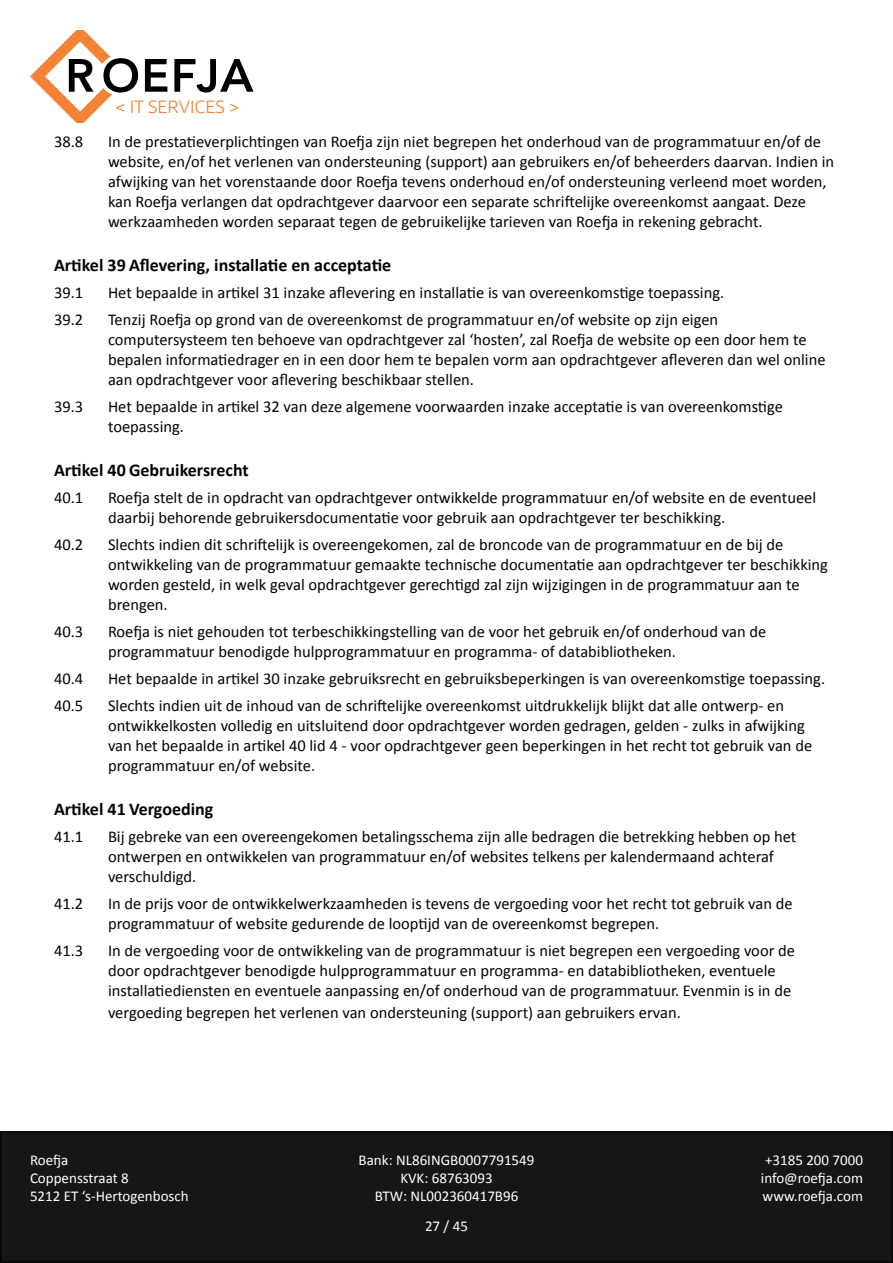
<style>
.page{position:relative;width:893px;height:1263px;background:#fff}
.page>*{position:absolute;margin:0;border:0;box-sizing:border-box;transform-origin:0 0}
.t1{font:300 18.15px "Ubuntu";color:#f48237}
.t2{font:700 18px "Calibri";color:#040503}
.t3{font:16.5px/19.8px "Calibri";color:#040503}
.t4{font:15px/18px "Calibri";color:#fff}
</style>
<div class="page">
<div style="left:1px;top:1132px;width:891px;height:130px;background:#171616"></div>
<div style="left:0;top:1131px;width:893px;height:132px;border:2px solid #040503"></div>
<svg style="left:145px;top:59px;width:22px;height:33px"></svg>
<svg style="left:174px;top:59px;width:80px;height:34px"></svg>
<svg style="left:30px;top:30px;width:108px;height:93px"></svg>
<p class="t1" style="left:115px;top:96px;width:125px">&lt; IT SERVICES &gt;</p>
<p class="t3" style="left:54px;top:132px;width:31px">38.8</p>
<p class="t3" style="left:108px;top:132px;width:728px">In de prestatieverplichtingen van Roefja zijn niet begrepen het onderhoud van de programmatuur en/of de website, en/of het verlenen van ondersteuning (support) aan gebruikers en/of beheerders daarvan. Indien in afwijking van het vorenstaande door Roefja tevens onderhoud en/of ondersteuning verleend moet worden, kan Roefja verlangen dat opdrachtgever daarvoor een separate schriftelijke overeenkomst aangaat. Deze werkzaamheden worden separaat tegen de gebruikelijke tarieven van Roefja in rekening gebracht.</p>
<p class="t2" style="left:54px;top:252px;width:339px">Artikel 39 Aflevering, installatie en acceptatie</p>
<p class="t3" style="left:54px;top:282px;width:31px">39.1</p>
<p class="t3" style="left:108px;top:282px;width:618px">Het bepaalde in artikel 31 inzake aflevering en installatie is van overeenkomstige toepassing.</p>
<p class="t3" style="left:54px;top:309px;width:31px">39.2</p>
<p class="t3" style="left:108px;top:309px;width:719px">Tenzij Roefja op grond van de overeenkomst de programmatuur en/of website op zijn eigen computersysteem ten behoeve van opdrachtgever zal ‘hosten’, zal Roefja de website op een door hem te bepalen informatiedrager en in een door hem te bepalen vorm aan opdrachtgever afleveren dan wel online aan opdrachtgever voor aflevering beschikbaar stellen.</p>
<p class="t3" style="left:54px;top:396px;width:31px">39.3</p>
<p class="t3" style="left:108px;top:396px;width:676px">Het bepaalde in artikel 32 van deze algemene voorwaarden inzake acceptatie is van overeenkomstige toepassing.</p>
<p class="t2" style="left:54px;top:457px;width:196px">Artikel 40 Gebruikersrecht</p>
<p class="t3" style="left:54px;top:487px;width:31px">40.1</p>
<p class="t3" style="left:108px;top:487px;width:710px">Roefja stelt de in opdracht van opdrachtgever ontwikkelde programmatuur en/of website en de eventueel daarbij behorende gebruikersdocumentatie voor gebruik aan opdrachtgever ter beschikking.</p>
<p class="t3" style="left:54px;top:534px;width:31px">40.2</p>
<p class="t3" style="left:108px;top:534px;width:721px">Slechts indien dit schriftelijk is overeengekomen, zal de broncode van de programmatuur en de bij de ontwikkeling van de programmatuur gemaakte technische documentatie aan opdrachtgever ter beschikking worden gesteld, in welk geval opdrachtgever gerechtigd zal zijn wijzigingen in de programmatuur aan te brengen.</p>
<p class="t3" style="left:54px;top:621px;width:31px">40.3</p>
<p class="t3" style="left:108px;top:621px;width:660px">Roefja is niet gehouden tot terbeschikkingstelling van de voor het gebruik en/of onderhoud van de programmatuur benodigde hulpprogrammatuur en programma- of databibliotheken.</p>
<p class="t3" style="left:54px;top:668px;width:31px">40.4</p>
<p class="t3" style="left:108px;top:668px;width:719px">Het bepaalde in artikel 30 inzake gebruiksrecht en gebruiksbeperkingen is van overeenkomstige toepassing.</p>
<p class="t3" style="left:54px;top:696px;width:31px">40.5</p>
<p class="t3" style="left:108px;top:696px;width:706px">Slechts indien uit de inhoud van de schriftelijke overeenkomst uitdrukkelijk blijkt dat alle ontwerp- en ontwikkelkosten volledig en uitsluitend door opdrachtgever worden gedragen, gelden - zulks in afwijking van het bepaalde in artikel 40 lid 4 - voor opdrachtgever geen beperkingen in het recht tot gebruik van de programmatuur en/of website.</p>
<p class="t2" style="left:54px;top:796px;width:161px">Artikel 41 Vergoeding</p>
<p class="t3" style="left:54px;top:826px;width:31px">41.1</p>
<p class="t3" style="left:108px;top:826px;width:690px">Bij gebreke van een overeengekomen betalingsschema zijn alle bedragen die betrekking hebben op het ontwerpen en ontwikkelen van programmatuur en/of websites telkens per kalendermaand achteraf verschuldigd.</p>
<p class="t3" style="left:54px;top:893px;width:31px">41.2</p>
<p class="t3" style="left:108px;top:893px;width:686px">In de prijs voor de ontwikkelwerkzaamheden is tevens de vergoeding voor het recht tot gebruik van de programmatuur of website gedurende de looptijd van de overeenkomst begrepen.</p>
<p class="t3" style="left:54px;top:940px;width:31px">41.3</p>
<p class="t3" style="left:108px;top:940px;width:689px">In de vergoeding voor de ontwikkeling van de programmatuur is niet begrepen een vergoeding voor de door opdrachtgever benodigde hulpprogrammatuur en programma- en databibliotheken, eventuele installatiediensten en eventuele aanpassing en/of onderhoud van de programmatuur. Evenmin is in de</p>
<p class="t3" style="left:108px;top:1002px;width:574px">vergoeding begrepen het verlenen van ondersteuning (support) aan gebruikers ervan.</p>
<p class="t4" style="left:30px;top:1150px;width:160px">Roefja<br>Coppensstraat 8<br>5212 ET ‘s-Hertogenbosch</p>
<p class="t4" style="left:761px;top:1150px;width:104px;text-align:justify">+3185 200 7000 info@roefja.com www.roefja.com</p>
<p class="t4" style="left:359px;top:1150px;width:177px;text-align:center">Bank: NL86INGB0007791549<br>KVK: 68763093<br>BTW: NL002360417B96</p>
<p class="t4" style="left:425px;top:1216px;width:44px">27 / 45</p>
</div>
